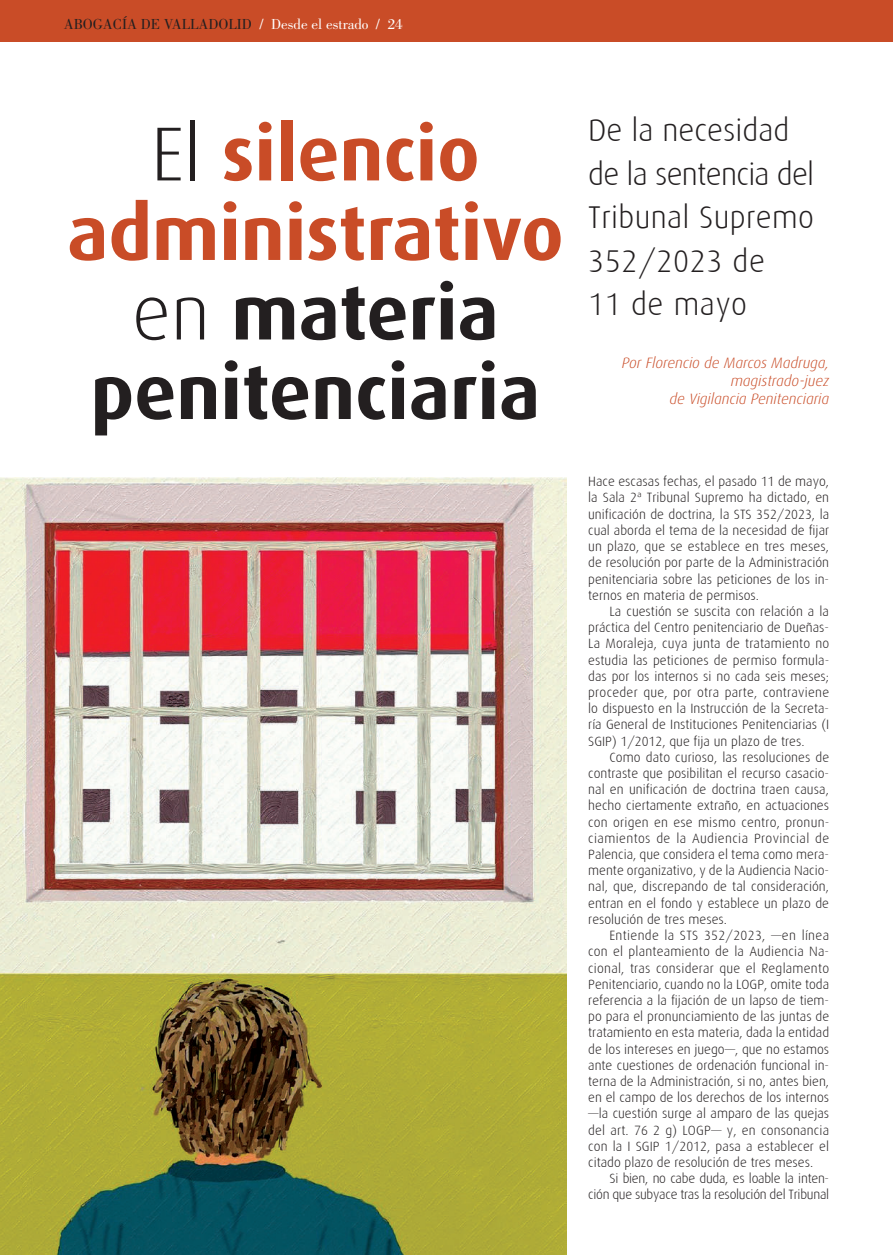
<style>
.page{position:relative;width:893px;height:1255px;background:#fff}
.page>*{position:absolute;margin:0;border:0;box-sizing:border-box;transform-origin:0 0}
.t1{font:700 76.5px/79.5px "Dax";color:#c94c27;text-align:center}
.t2{font:300 31.5px/43.5px "Dax";letter-spacing:.01em;color:#231f20}
.t3{font:italic 300 15px/18px "Dax";color:#c94c27;text-align:right}
.t4{font:15px "Bodoni Std";color:#231f20}
.t5{font:300 13.5px/16.2px "Dax";color:#231f20;text-align:justify}
.t6{font:300 13.5px/16.2px "Dax";letter-spacing:-.02em;color:#231f20;text-align:right}
.s1{color:#fff}
.s2{font-weight:300;color:#231f20}
.s3{color:#231f20}
</style>
<div class="page">
<img style="left:0;top:477px;width:567px;height:777px">
<div style="left:0;top:0;width:893px;height:41px;background:#c94c27"></div>
<p class="t4" style="left:64px;top:16px;width:340px">ABOGACÍA DE VALLADOLID <span class="s1">/ Desde el estrado / 24</span></p>
<h1 class="t1" style="left:67px;top:114px;width:498px"><span class="s2">El</span> silencio administrativo <span class="s2">en</span> <span class="s3">materia penitenciaria</span></h1>
<h2 class="t2" style="left:588px;top:109px;width:228px">De la necesidad de la sentencia del<br>Tribunal Supremo<br>352/2023 de<br>11 de mayo</h2>
<p class="t3" style="left:622px;top:354px;width:209px">Por Florencio de Marcos Madruga, magistrado-juez<br>de Vigilancia Penitenciaria</p>
<p class="t5" style="left:588px;top:473px;width:242px">Hace escasas fechas, el pasado 11 de mayo, la Sala 2ª Tribunal Supremo ha dictado, en unificación de doctrina, la STS 352/2023, la cual aborda el tema de la necesidad de fijar un plazo, que se establece en tres meses, de resolución por parte de la Administración penitenciaria sobre las peticiones de los in&shy;ternos en materia de permisos.</p>
<p class="t5" style="left:588px;top:603px;width:243px;text-indent:21px">La cuestión se suscita con relación a la práctica del Centro penitenciario de Dueñas-La Moraleja, cuya junta de tratamiento no estudia las peticiones de permiso formula&shy;das por los internos si no cada seis meses; proceder que, por otra parte, contraviene lo dispuesto en la Instrucción de la Secreta&shy;ría General de Instituciones Penitenciarias (I SGIP) 1/2012, que fija un plazo de tres.</p>
<p class="t5" style="left:588px;top:749px;width:243px;text-indent:21px">Como dato curioso, las resoluciones de contraste que posibilitan el recurso casacio&shy;nal en unificación de doctrina traen causa, hecho ciertamente extraño, en actuaciones con origen en ese mismo centro, pronun&shy;ciamientos de la Audiencia Provincial de Palencia, que considera el tema como mera&shy;mente organizativo, y de la Audiencia Nacio&shy;nal, que, discrepando de tal consideración, entran en el fondo y establece un plazo de resolución de tres meses.</p>
<p class="t5" style="left:588px;top:927px;width:242px;text-indent:21px">Entiende la STS 352/2023, —en línea con el planteamiento de la Audiencia Na&shy;cional, tras considerar que el Reglamento Penitenciario, cuando no la LOGP, omite toda referencia a la fijación de un lapso de tiem&shy;po para el pronunciamiento de las juntas de tratamiento en esta materia, dada la entidad de los intereses en juego—, que no estamos ante cuestiones de ordenación funcional in&shy;terna de la Administración, si no, antes bien, en el campo de los derechos de los internos —la cuestión surge al amparo de las quejas del art. 76 2 g) LOGP— y, en consonancia con la I SGIP 1/2012, pasa a establecer el citado plazo de resolución de tres meses.</p>
<p class="t6" style="left:588px;top:1170px;width:242px">Si bien, no cabe duda, es loable la inten&shy;ción que subyace tras la resolución del Tribunal</p>
</div>
